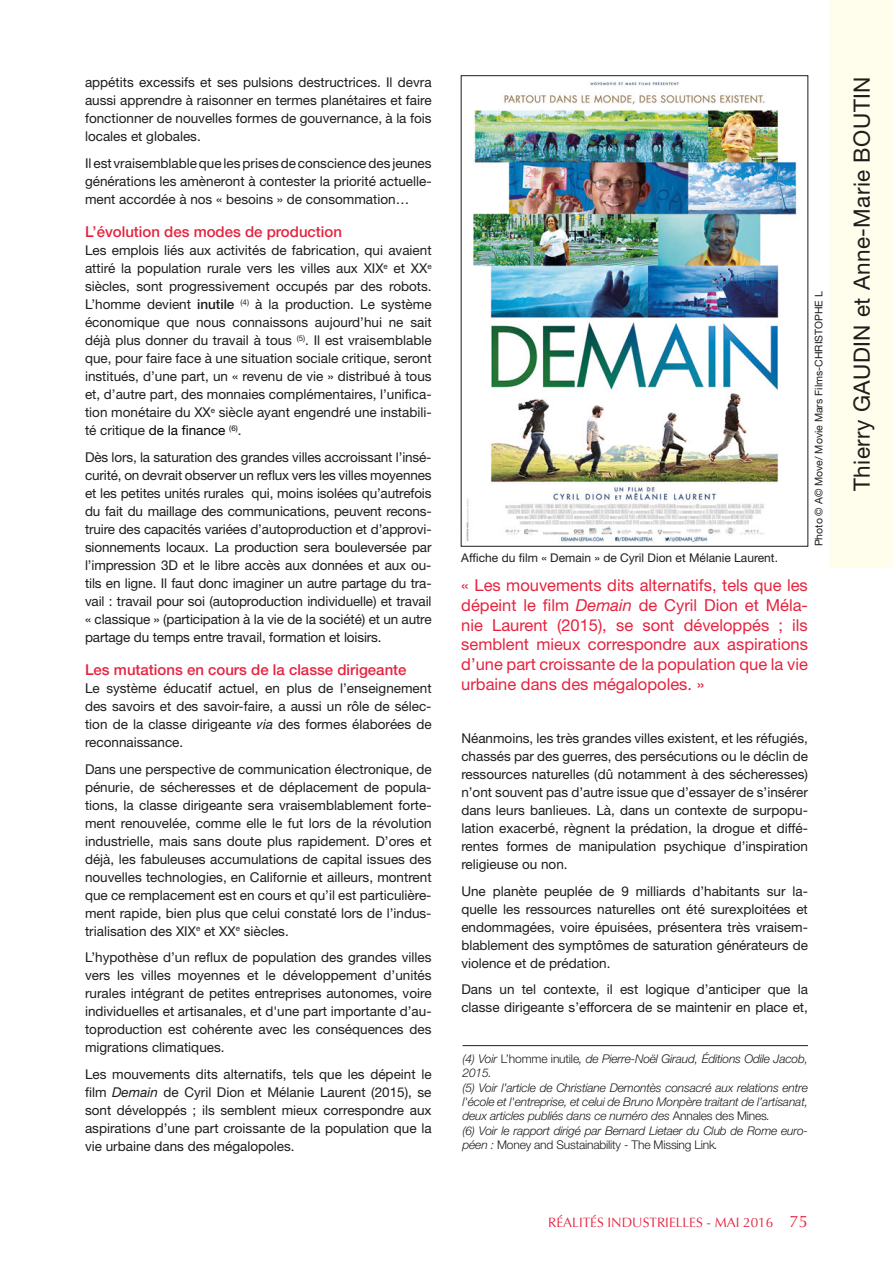
<style>
.page{position:relative;width:893px;height:1263px;background:#fff}
.page>*{position:absolute;margin:0;border:0;box-sizing:border-box;transform-origin:0 0}
.t1{font:22.5px "Helvetica Neue";letter-spacing:.02em;color:#1d1d1b}
.t2{font:16.5px/19.8px "Helvetica Neue";color:#e6233f;text-align:justify}
.t3{font:500 15px "Helvetica Neue";color:#e6233f}
.t4{font:13.5px/18px "Helvetica Neue";color:#1d1d1b;text-align:justify}
.t5{font:13.5px "Optima";color:#e6233f}
.t6{font:italic 300 12px/14.4px "Helvetica Neue";letter-spacing:-.015em;color:#1d1d1b}
.t7{font:12px "Helvetica Neue";color:#1d1d1b}
.t8{font:10.5px "Helvetica Neue";color:#1d1d1b}
.s1{font-weight:500}
.s2{color:#020203}
.s3{font-style:italic}
.s4{font-style:normal}
.s5{font-size:16.5px}
</style>
<div class="page">
<div style="left:829px;top:0;width:64px;height:568px;background:#fffdec"></div>
<hr style="left:463px;top:1045px;width:345px;height:1px;background:#1d1d1b">
<img style="left:466px;top:81px;width:331px;height:461px">
<p class="t4" style="left:85px;top:73px;width:348px">appétits excessifs et ses pulsions destructrices. Il devra aussi apprendre à raisonner en termes planétaires et faire fonctionner de nouvelles formes de gouvernance, à la fois locales et globales.</p>
<p class="t4" style="left:85px;top:154px;width:348px">Il est vraisemblable que les prises de conscience des jeunes générations les amèneront à contester la priorité actuelle&shy;ment accordée à nos « besoins » de consommation…</p>
<p class="t3" style="left:85px;top:223px;width:259px">L’évolution des modes de production</p>
<p class="t4" style="left:85px;top:241px;width:348px">Les emplois liés aux activités de fabrication, qui avaient attiré la population rurale vers les villes aux XIX<sup>e</sup> et XX<sup>e </sup>siècles, sont progressivement occupés par des robots.<br>L’homme devient <span class="s1">inutile</span> <sup>(4)</sup> à la production. Le système économique que nous connaissons aujourd’hui ne sait déjà plus donner du travail à tous <sup>(5)</sup>. Il est vraisemblable que, pour faire face à une situation sociale critique, seront institués, d’une part, un « revenu de vie » distribué à tous et, d’autre part, des monnaies complémentaires, l’unifica&shy;tion monétaire du XX<sup>e</sup> siècle ayant engendré une instabili&shy;té critique <span class="s2">de la finance</span> <sup>(6)</sup>.</p>
<p class="t4" style="left:85px;top:448px;width:348px">Dès lors, la saturation des grandes villes accroissant l’insé&shy;curité, on devrait observer un reflux vers les villes moyennes et les petites unités rurales qui, moins isolées qu’autrefois du fait du maillage des communications, peuvent recons&shy;truire des capacités variées d’autoproduction et d’approvi&shy;sionnements locaux. La production sera bouleversée par l’impression 3D et le libre accès aux données et aux ou&shy;tils en ligne. Il faut donc imaginer un autre partage du tra&shy;vail : travail pour soi (autoproduction individuelle) et travail « classique » (participation à la vie de la société) et un autre partage du temps entre travail, formation et loisirs.</p>
<p class="t3" style="left:85px;top:661px;width:323px">Les mutations en cours de la classe dirigeante</p>
<p class="t4" style="left:85px;top:679px;width:348px">Le système éducatif actuel, en plus de l’enseignement des savoirs et des savoir-faire, a aussi un rôle de sélec&shy;tion de la classe dirigeante <span class="s3">via</span> des formes élaborées de reconnaissance.</p>
<p class="t4" style="left:85px;top:760px;width:348px">Dans une perspective de communication électronique, de pénurie, de sécheresses et de déplacement de popula&shy;tions, la classe dirigeante sera vraisemblablement forte&shy;ment renouvelée, comme elle le fut lors de la révolution industrielle, mais sans doute plus rapidement. D’ores et déjà, les fabuleuses accumulations de capital issues des nouvelles technologies, en Californie et ailleurs, montrent que ce remplacement est en cours et qu’il est particulière&shy;ment rapide, bien plus que celui constaté lors de l’indus&shy;trialisation des XIX<sup>e</sup> et XX<sup>e</sup> siècles.</p>
<p class="t4" style="left:85px;top:948px;width:348px">L’hypothèse d’un reflux de population des grandes villes vers les villes moyennes et le développement d’unités rurales intégrant de petites entreprises autonomes, voire individuelles et artisanales, et d'une part importante d’au&shy;toproduction est cohérente avec les conséquences des migrations climatiques.</p>
<p class="t4" style="left:85px;top:1065px;width:348px">Les mouvements dits alternatifs, tels que les dépeint le film <span class="s3">Demain</span> de Cyril Dion et Mélanie Laurent (2015), se sont développés ; ils semblent mieux correspondre aux aspirations d’une part croissante de la population que la vie urbaine dans des mégalopoles.</p>
<p class="t8" style="left:813px;top:546px;width:257px;rotate:-90deg">Photo © A© Move/ Movie Mars Films-CHRISTOPHE L</p>
<p class="t7" style="left:461px;top:551px;width:318px">Affiche du film « Demain » de Cyril Dion et Mélanie Laurent.</p>
<p class="t2" style="left:461px;top:575px;width:348px">« Les mouvements dits alternatifs, tels que les dépeint le film <span class="s3">Demain</span> de Cyril Dion et Méla&shy;nie Laurent (2015), se sont développés ; ils semblent mieux correspondre aux aspirations d’une part croissante de la population que la vie urbaine dans des mégalopoles. »</p>
<p class="t4" style="left:461px;top:729px;width:348px">Néanmoins, les très grandes villes existent, et les réfugiés, chassés par des guerres, des persécutions ou le déclin de ressources naturelles (dû notamment à des sécheresses) n’ont souvent pas d’autre issue que d’essayer de s’insérer dans leurs banlieues. Là, dans un contexte de surpopu&shy;lation exacerbé, règnent la prédation, la drogue et diffé&shy;rentes formes de manipulation psychique d’inspiration religieuse ou non.</p>
<p class="t4" style="left:461px;top:882px;width:348px">Une planète peuplée de 9 milliards d’habitants sur la&shy;quelle les ressources naturelles ont été surexploitées et endommagées, voire épuisées, présentera très vraisem&shy;blablement des symptômes de saturation générateurs de violence et de prédation.</p>
<p class="t4" style="left:461px;top:980px;width:348px">Dans un tel contexte, il est logique d’anticiper que la classe dirigeante s’efforcera de se maintenir en place et,</p>
<p class="t6" style="left:463px;top:1051px;width:347px">(4) Voir <span class="s4">L’homme inutile</span>, de Pierre-Noël Giraud, Éditions Odile Jacob, 2015.<br>(5) Voir l’article de Christiane Demontès consacré aux relations entre l'école et l'entreprise, et celui de Bruno Monpère traitant de l’artisanat, deux articles publiés dans ce numéro des <span class="s4">Annales des Mines</span>.<br>(6) Voir le rapport dirigé par Bernard Lietaer du Club de Rome euro&shy;péen : <span class="s4">Money and Sustainability - The Missing Link</span>.</p>
<p class="t5" style="left:548px;top:1214px;width:261px">RÉALITÉS INDUSTRIELLES - MAI 2016 <span class="s5">75</span></p>
<h1 class="t1" style="left:848px;top:491px;width:416px;rotate:-90deg">Thierry GAUDIN et Anne-Marie BOUTIN</h1>
</div>
